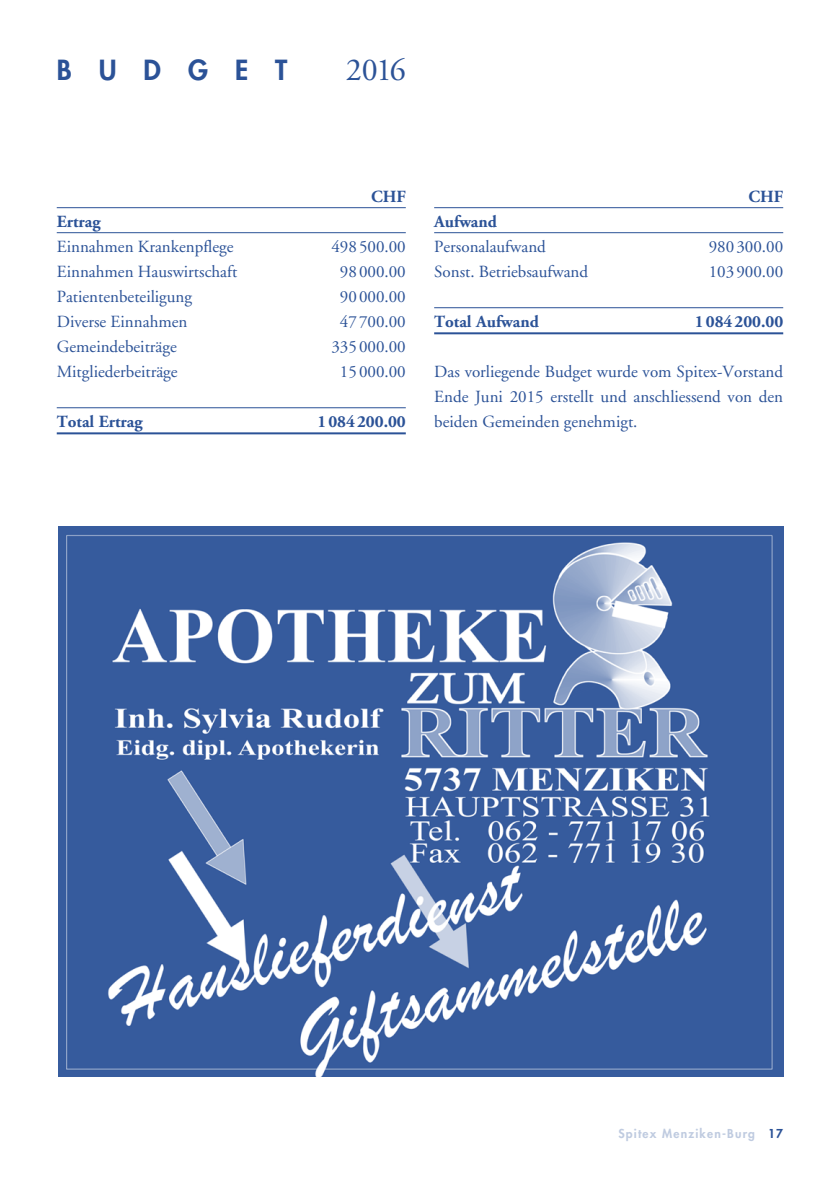
<style>
.page{position:relative;width:840px;height:1191px;background:#fff}
.page>*{position:absolute;margin:0;border:0;box-sizing:border-box;transform-origin:0 0}
.t1{font:32px "Adobe Garamond";color:#2b5297}
.t2{font:800 27px "Futura";letter-spacing:1em;color:#2b5297}
.t3{font:17px/25px "Adobe Garamond";color:#2b5297;text-align:justify}
.t4{font:700 17px "Adobe Garamond";color:#2b5297}
.t5{font:800 12px "Futura";letter-spacing:.1em;color:#bfcbe0}
.s1{color:#2b5297}
</style>
<div class="page">
<img style="left:58px;top:527px;width:724px;height:550px">
<hr style="left:57px;top:207px;width:348px;height:1px;background:#2b5297">
<hr style="left:57px;top:232px;width:348px;height:1px;background:#2b5297">
<hr style="left:57px;top:407px;width:348px;height:1px;background:#2b5297">
<hr style="left:57px;top:432px;width:348px;height:2px;background:#2b5297">
<hr style="left:434px;top:207px;width:348px;height:1px;background:#2b5297">
<hr style="left:434px;top:232px;width:348px;height:1px;background:#2b5297">
<hr style="left:434px;top:307px;width:348px;height:1px;background:#2b5297">
<hr style="left:434px;top:332px;width:348px;height:2px;background:#2b5297">
<h2 class="t2" style="left:57px;top:52px;width:232px">BUDGET</h2>
<h1 class="t1" style="left:345px;top:53px;width:61px">2016</h1>
<p class="t4" style="left:371px;top:187px;width:36px">CHF</p>
<p class="t4" style="left:57px;top:212px;width:45px">Ertrag</p>
<p class="t3" style="left:57px;top:234px;width:178px">Einnahmen Krankenpflege</p>
<p class="t3" style="left:331px;top:234px;width:76px">498 500.00</p>
<p class="t3" style="left:57px;top:259px;width:182px">Einnahmen Hauswirtschaft</p>
<p class="t3" style="left:339px;top:259px;width:67px">98 000.00</p>
<p class="t3" style="left:57px;top:284px;width:137px">Patientenbeteiligung</p>
<p class="t3" style="left:339px;top:284px;width:67px">90 000.00</p>
<p class="t3" style="left:57px;top:309px;width:132px">Diverse Einnahmen</p>
<p class="t3" style="left:339px;top:309px;width:67px">47 700.00</p>
<p class="t3" style="left:57px;top:334px;width:121px">Gemeindebeiträge</p>
<p class="t3" style="left:331px;top:334px;width:76px">335 000.00</p>
<p class="t3" style="left:57px;top:359px;width:122px">Mitgliederbeiträge</p>
<p class="t3" style="left:339px;top:359px;width:67px">15 000.00</p>
<p class="t4" style="left:57px;top:412px;width:87px">Total Ertrag</p>
<p class="t4" style="left:317px;top:412px;width:90px">1084200.00</p>
<p class="t4" style="left:748px;top:187px;width:36px">CHF</p>
<p class="t4" style="left:434px;top:212px;width:64px">Aufwand</p>
<p class="t3" style="left:434px;top:234px;width:113px">Personalaufwand</p>
<p class="t3" style="left:708px;top:234px;width:76px">980300.00</p>
<p class="t3" style="left:434px;top:259px;width:155px">Sonst. Betriebsaufwand</p>
<p class="t3" style="left:708px;top:259px;width:76px">103900.00</p>
<p class="t4" style="left:434px;top:312px;width:106px">Total Aufwand</p>
<p class="t4" style="left:694px;top:312px;width:90px">1084200.00</p>
<p class="t3" style="left:434px;top:359px;width:350px">Das vorliegende Budget wurde vom Spitex-Vorstand Ende Juni 2015 erstellt und anschliessend von den beiden Gemeinden genehmigt.</p>
<p class="t5" style="left:618px;top:1125px;width:166px">Spitex Menziken-Burg <span class="s1">17</span></p>
</div>
